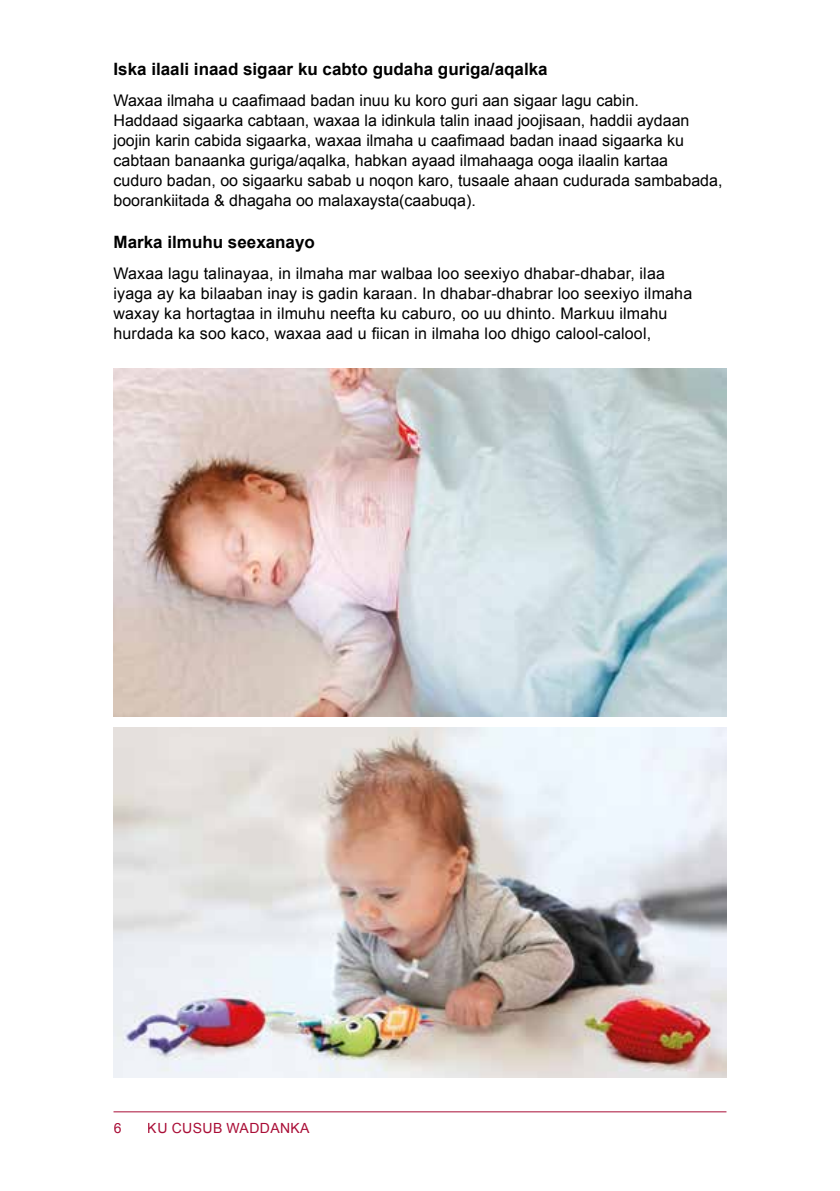
<style>
.page{position:relative;width:840px;height:1191px;background:#fff}
.page>*{position:absolute;margin:0;border:0;box-sizing:border-box;transform-origin:0 0}
.t1{font:700 17px "Arial";color:#000}
.t2{font:16px/20px "Arial";color:#000}
.t3{font:14px "Arial";letter-spacing:.025em;color:#a90d36}
</style>
<div class="page">
<hr style="left:113px;top:1111px;width:613px;height:1px;background:#a90d36">
<img style="left:113px;top:369px;width:613px;height:347px">
<img style="left:113px;top:727px;width:613px;height:350px">
<p class="t1" style="left:113px;top:58px;width:435px">Iska ilaali inaad sigaar ku cabto gudaha guriga/aqalka</p>
<p class="t2" style="left:113px;top:90px;width:610px">Waxaa ilmaha u caafimaad badan inuu ku koro guri aan sigaar lagu cabin.<br>Haddaad sigaarka cabtaan, waxaa la idinkula talin inaad joojisaan, haddii aydaan joojin karin cabida sigaarka, waxaa ilmaha u caafimaad badan inaad sigaarka ku cabtaan banaanka guriga/aqalka, habkan ayaad ilmahaaga ooga ilaalin kartaa<br>cuduro badan, oo sigaarku sabab u noqon karo, tusaale ahaan cudurada sambabada, boorankiitada &amp; dhagaha oo malaxaysta(caabuqa).</p>
<p class="t1" style="left:113px;top:231px;width:203px">Marka ilmuhu seexanayo</p>
<p class="t2" style="left:113px;top:263px;width:580px">Waxaa lagu talinayaa, in ilmaha mar walbaa loo seexiyo dhabar-dhabar, ilaa iyaga ay ka bilaaban inay is gadin karaan. In dhabar-dhabrar loo seexiyo ilmaha waxay ka hortagtaa in ilmuhu neefta ku caburo, oo uu dhinto. Markuu ilmahu hurdada ka soo kaco, waxaa aad u fiican in ilmaha loo dhigo calool-calool,</p>
<p class="t3" style="left:113px;top:1118px;width:9px">6</p>
<p class="t3" style="left:148px;top:1118px;width:163px">KU CUSUB WADDANKA</p>
</div>
